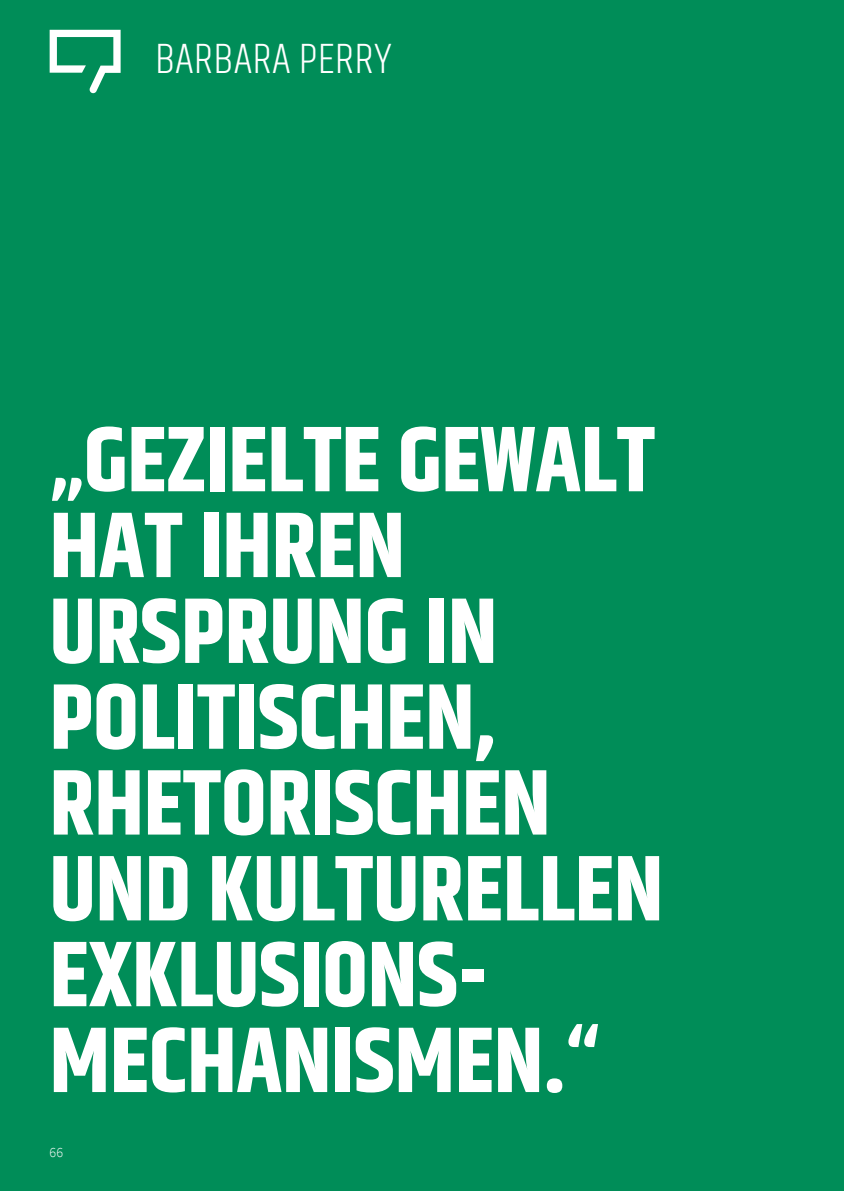
<style>
.page{position:relative;width:844px;height:1191px;background:#fff}
.page>*{position:absolute;margin:0;border:0;box-sizing:border-box;transform-origin:0 0}
.t1{font:700 92.75px/85.8px "Khand";color:#fff}
.t2{font:300 43.75px "Khand";color:#fff}
.t3{font:300 14px "Source Sans Pro";color:#fff}
</style>
<div class="page">
<div style="left:0;top:0;width:843px;height:1191px;background:#008d58"></div>
<svg style="left:50px;top:30px;width:71px;height:64px"></svg>
<p class="t2" style="left:155px;top:33px;width:238px">BARBARA PERRY</p>
<p class="t1" style="left:50px;top:422px;width:615px">„GEZIELTE GEWALT<br>HAT IHREN<br>URSPRUNG IN<br>POLITISCHEN,<br>RHETORISCHEN<br>UND KULTURELLEN<br>EXKLUSIONS-<br>MECHANISMEN.“</p>
<p class="t3" style="left:50px;top:1143px;width:15px">66</p>
</div>
